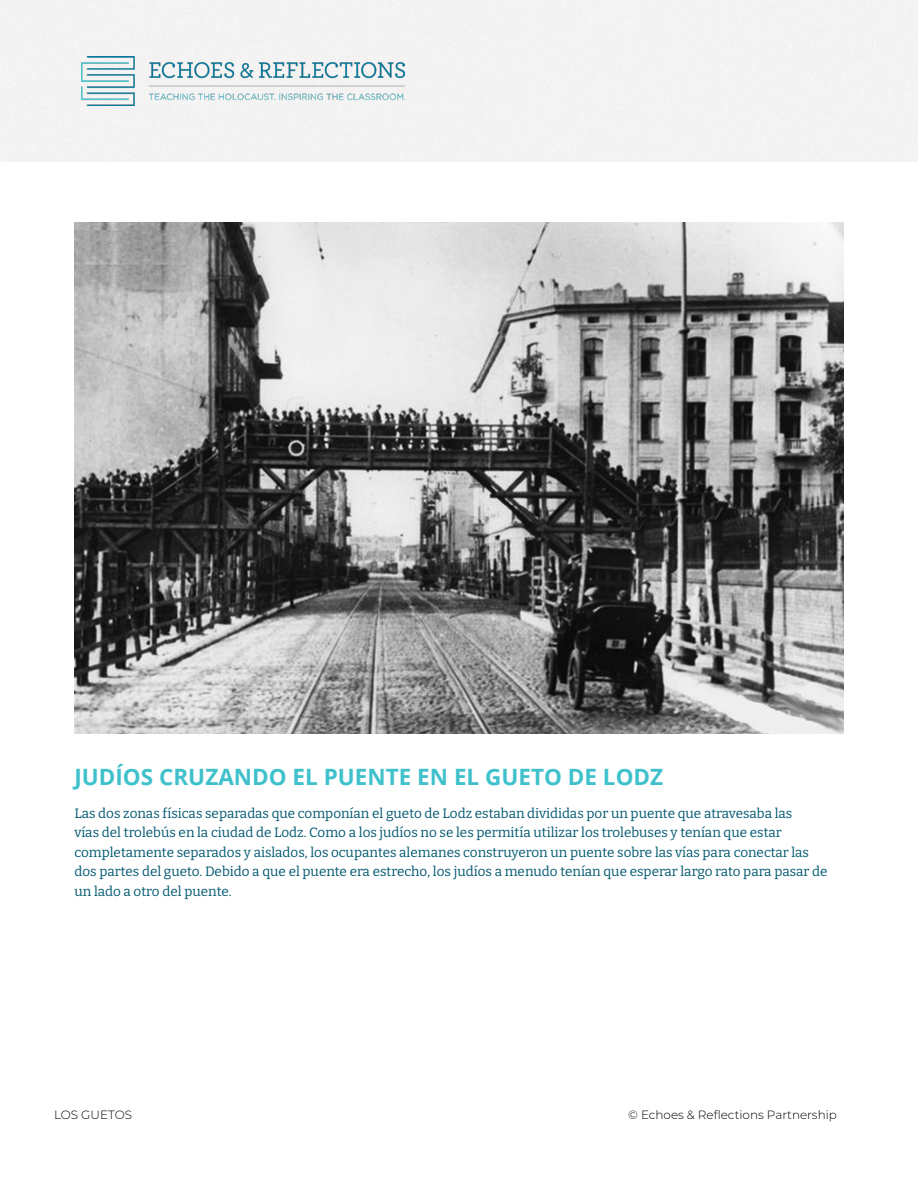
<style>
.page{position:relative;width:918px;height:1188px;background:#fff}
.page>*{position:absolute;margin:0;border:0;box-sizing:border-box;transform-origin:0 0}
.t1{font:700 22.5px "Open Sans";color:#3fc1cc}
.t2{font:13.5px/19.5px "Bitter";color:#005870}
.t3{font:300 12px "Montserrat";color:#000}
</style>
<div class="page">
<div style="left:0;top:0;width:918px;height:162px;background:#f4f3f3"></div>
<img style="left:81px;top:57px;width:324px;height:48px">
<img style="left:74px;top:222px;width:770px;height:511px">
<h1 class="t1" style="left:74px;top:761px;width:590px">JUDÍOS CRUZANDO EL PUENTE EN EL GUETO DE LODZ</h1>
<p class="t2" style="left:74px;top:803px;width:755px">Las dos zonas físicas separadas que componían el gueto de Lodz estaban divididas por un puente que atravesaba las<br>vías del trolebús en la ciudad de Lodz. Como a los judíos no se les permitía utilizar los trolebuses y tenían que estar completamente separados y aislados, los ocupantes alemanes construyeron un puente sobre las vías para conectar las dos partes del gueto. Debido a que el puente era estrecho, los judíos a menudo tenían que esperar largo rato para pasar de un lado a otro del puente.</p>
<p class="t3" style="left:54px;top:1106px;width:80px">LOS GUETOS</p>
<p class="t3" style="left:628px;top:1106px;width:210px">© Echoes &amp; Reflections Partnership</p>
</div>
